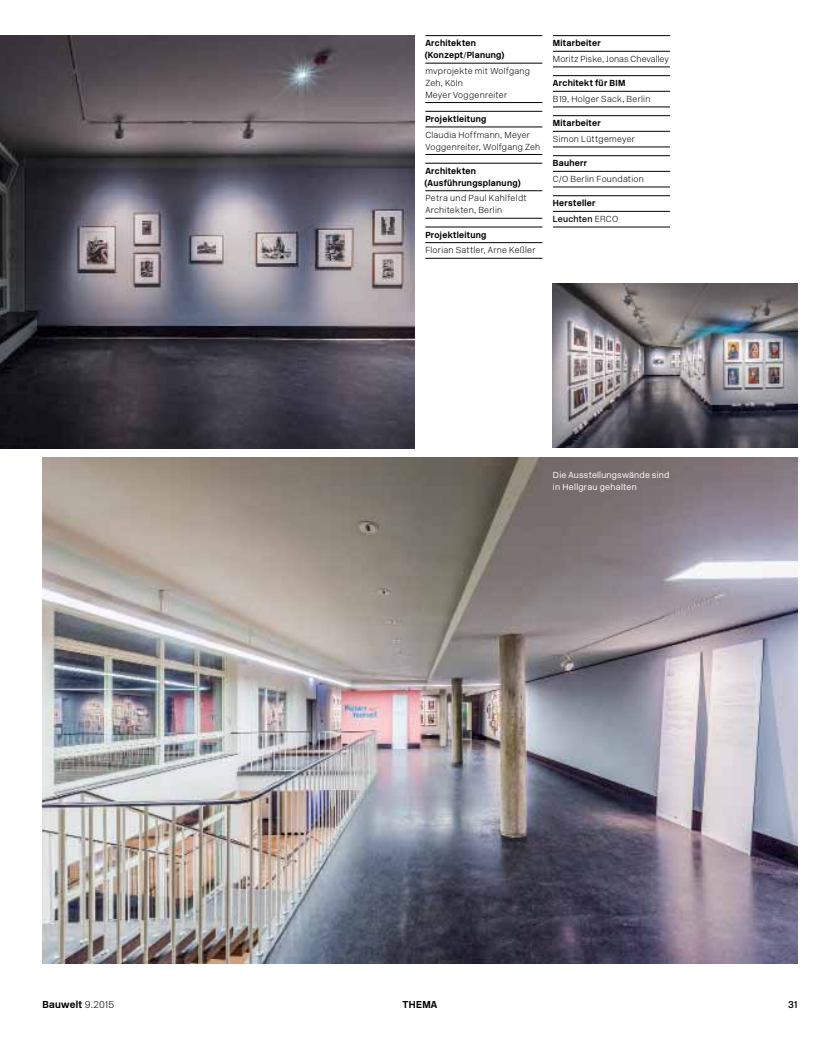
<style>
.page{position:relative;width:833px;height:1053px;background:#fff}
.page>*{position:absolute;margin:0;border:0;box-sizing:border-box;transform-origin:0 0}
.t1{font:700 10px "New Rail Alphabet";letter-spacing:.025em;color:#000}
.t2{font:500 10px "New Rail Alphabet";color:#000}
.t3{font:8.75px/11.9px "New Rail Alphabet White";letter-spacing:.03em;color:#000}
.t4{font:700 8.75px/11.9px "New Rail Alphabet";letter-spacing:.03em;color:#000}
.t5{font:300 8.75px/11.9px "New Rail Alphabet";letter-spacing:.02em;color:#fff}
.t6{font:8.75px "New Rail Alphabet White";letter-spacing:.01em;color:#000}
.s1{font-weight:500}
.s2{font-family:"New Rail Alphabet White";font-weight:400}
</style>
<div class="page">
<img style="left:553px;top:283px;width:244px;height:164px">
<img style="left:43px;top:457px;width:754px;height:506px">
<hr style="left:425px;top:35px;width:117px;height:1px;background:#000">
<hr style="left:425px;top:63px;width:117px;height:1px;background:#000">
<hr style="left:425px;top:102px;width:117px;height:1px;background:#000">
<hr style="left:425px;top:111px;width:117px;height:1px;background:#000">
<hr style="left:425px;top:127px;width:117px;height:1px;background:#000">
<hr style="left:425px;top:154px;width:117px;height:1px;background:#000">
<hr style="left:425px;top:163px;width:117px;height:1px;background:#000">
<hr style="left:425px;top:190px;width:117px;height:1px;background:#000">
<hr style="left:425px;top:218px;width:117px;height:1px;background:#000">
<hr style="left:425px;top:227px;width:117px;height:1px;background:#000">
<hr style="left:425px;top:242px;width:117px;height:1px;background:#000">
<hr style="left:425px;top:258px;width:117px;height:1px;background:#000">
<img style="left:0;top:35px;width:415px;height:413px">
<hr style="left:553px;top:35px;width:117px;height:1px;background:#000">
<hr style="left:553px;top:51px;width:117px;height:1px;background:#000">
<hr style="left:553px;top:67px;width:117px;height:1px;background:#000">
<hr style="left:553px;top:75px;width:117px;height:1px;background:#000">
<hr style="left:553px;top:91px;width:117px;height:1px;background:#000">
<hr style="left:553px;top:107px;width:117px;height:1px;background:#000">
<hr style="left:553px;top:115px;width:117px;height:1px;background:#000">
<hr style="left:553px;top:131px;width:117px;height:1px;background:#000">
<hr style="left:553px;top:147px;width:117px;height:1px;background:#000">
<hr style="left:553px;top:155px;width:117px;height:1px;background:#000">
<hr style="left:553px;top:171px;width:117px;height:1px;background:#000">
<hr style="left:553px;top:187px;width:117px;height:1px;background:#000">
<hr style="left:553px;top:195px;width:117px;height:1px;background:#000">
<hr style="left:553px;top:211px;width:117px;height:1px;background:#000">
<hr style="left:553px;top:227px;width:117px;height:1px;background:#000">
<p class="t4" style="left:425px;top:37px;width:81px">Architekten (Konzept/Planung)</p>
<p class="t3" style="left:425px;top:65px;width:106px">mvprojekte mit Wolfgang<br>Zeh, Köln<br>Meyer Voggenreiter</p>
<p class="t4" style="left:425px;top:113px;width:63px">Projektleitung</p>
<p class="t3" style="left:425px;top:128px;width:116px">Claudia Hoffmann, Meyer<br>Voggenreiter, Wolfgang Zeh</p>
<p class="t4" style="left:424px;top:165px;width:98px">Architekten (Ausführungsplanung)</p>
<p class="t3" style="left:425px;top:192px;width:103px">Petra und Paul Kahlfeldt<br>Architekten, Berlin</p>
<p class="t4" style="left:425px;top:229px;width:63px">Projektleitung</p>
<p class="t3" style="left:425px;top:244px;width:112px">Florian Sattler, Arne Keßler</p>
<p class="t4" style="left:553px;top:37px;width:49px">Mitarbeiter</p>
<p class="t6" style="left:553px;top:53px;width:117px">Moritz Piske, Jonas Chevalley</p>
<p class="t4" style="left:553px;top:77px;width:73px">Architekt für BIM</p>
<p class="t3" style="left:553px;top:93px;width:99px">B19, Holger Sack, Berlin</p>
<p class="t4" style="left:553px;top:117px;width:49px">Mitarbeiter</p>
<p class="t3" style="left:553px;top:133px;width:84px">Simon Lüttgemeyer</p>
<p class="t4" style="left:553px;top:157px;width:36px">Bauherr</p>
<p class="t3" style="left:553px;top:173px;width:92px">C/O Berlin Foundation</p>
<p class="t4" style="left:553px;top:195px;width:67px;line-height:15.6px">Hersteller<br><span class="s1">Leuchten</span> <span class="s2">ERCO</span></p>
<p class="t5" style="left:553px;top:469px;width:118px">Die Ausstellungswände sind in Hellgrau gehalten</p>
<p class="t1" style="left:43px;top:998px;width:73px">Bauwelt <span class="s2">9.2015</span></p>
<p class="t1" style="left:402px;top:998px;width:36px">Thema</p>
<p class="t2" style="left:788px;top:998px;width:11px">31</p>
</div>
